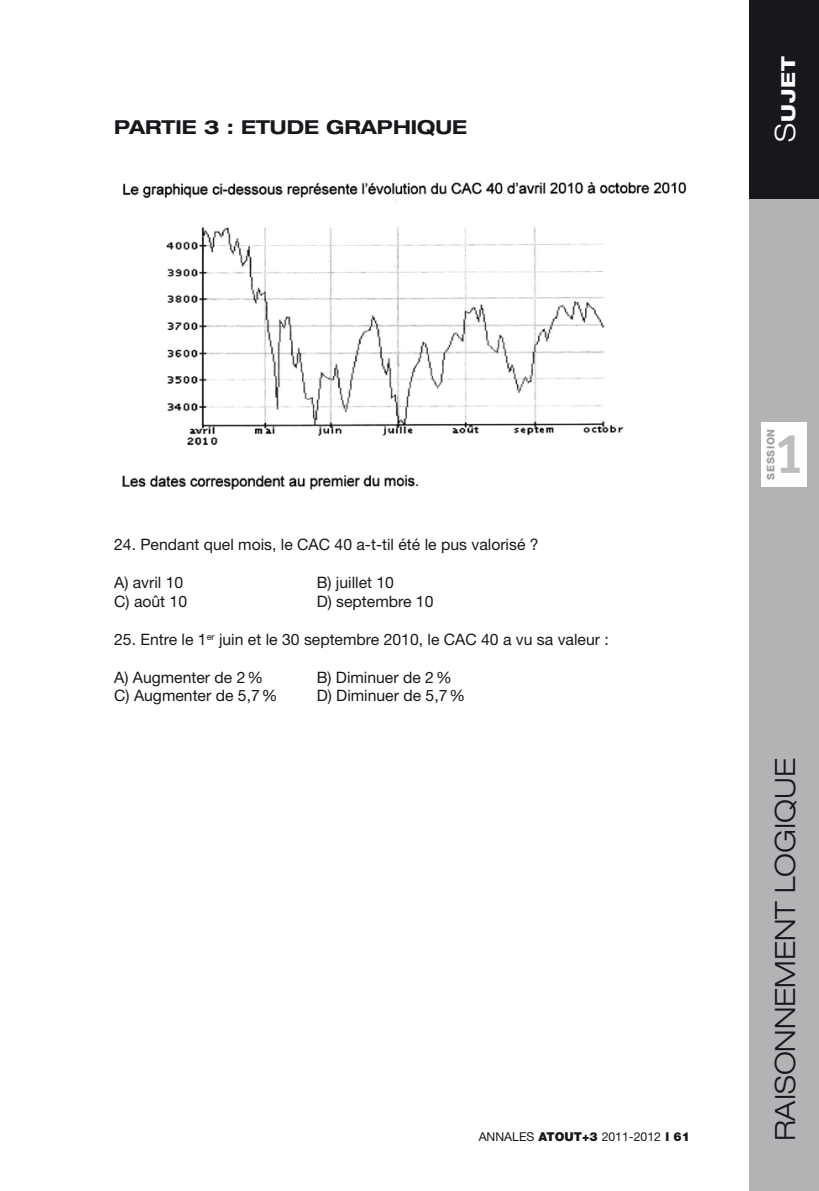
<style>
.page{position:relative;width:819px;height:1191px;background:#fff}
.page>*{position:absolute;margin:0;border:0;box-sizing:border-box;transform-origin:0 0}
.t1{font:700 56px "Officina Sans";color:#bbbdbe}
.t2{font:300 expanded 28px "Helvetica Neue";color:#1a171c}
.t3{font:700 expanded 19.25px "Helvetica Neue";color:#1a171c}
.t4{font:800 expanded 19.25px "Helvetica Neue";color:#fff}
.t5{font:15.75px "Helvetica Neue";color:#1a171c}
.t6{font:12.25px "Helvetica Neue";color:#1a171c}
.t7{font:800 10.5px "Helvetica Neue";letter-spacing:.05em;color:#9c9e9f}
.s1{font-weight:300;font-size:28px}
.s2{font-weight:900}
</style>
<div class="page">
<div style="left:749px;top:0;width:70px;height:1191px;background:#b1b3b4"></div>
<div style="left:749px;top:0;width:70px;height:198px;background:#1a171c"></div>
<div style="left:761px;top:422px;width:45px;height:64px;background:#fff"></div>
<img style="left:122px;top:182px;width:565px;height:308px">
<p class="t3" style="left:114px;top:115px;width:143px">PARTIE 3 : ETU</p>
<p class="t3" style="left:287px;top:115px;width:165px">DE GRAPHIQUE</p>
<p class="t4" style="left:775px;top:142px;width:87px;rotate:-90deg"><span class="s1">S</span>ujet</p>
<p class="t5" style="left:114px;top:535px;width:426px">24. Pendant quel mois, le CAC 40 a-t-til été le pus valorisé ?</p>
<p class="t5" style="left:114px;top:573px;width:71px">A) avril 10</p>
<p class="t5" style="left:316px;top:573px;width:79px">B) juillet 10</p>
<p class="t5" style="left:114px;top:592px;width:74px">C) août 10</p>
<p class="t5" style="left:316px;top:592px;width:118px">D) septembre 10</p>
<p class="t5" style="left:114px;top:630px;width:496px">25. Entre le 1<sup>er</sup> juin et le 30 septembre 2010, le CAC 40 a vu sa valeur :</p>
<p class="t5" style="left:114px;top:667px;width:151px">A) Augmenter de 2%</p>
<p class="t5" style="left:316px;top:667px;width:137px">B) Diminuer de 2%</p>
<p class="t5" style="left:114px;top:686px;width:165px">C) Augmenter de 5,7%</p>
<p class="t5" style="left:317px;top:686px;width:150px">D) Diminuer de 5,7%</p>
<p class="t6" style="left:478px;top:1129px;width:213px">ANNALES <span class="s2">ATOUT+3</span> 2011-2012 <span class="s2">l 61</span></p>
<p class="t7" style="left:764px;top:479px;width:52px;rotate:-90deg">SESSION</p>
<h1 class="t1" style="left:773px;top:419px;width:33px">1</h1>
<h2 class="t2" style="left:768px;top:1141px;width:385px;rotate:-90deg">raisonnement logique</h2>
</div>
